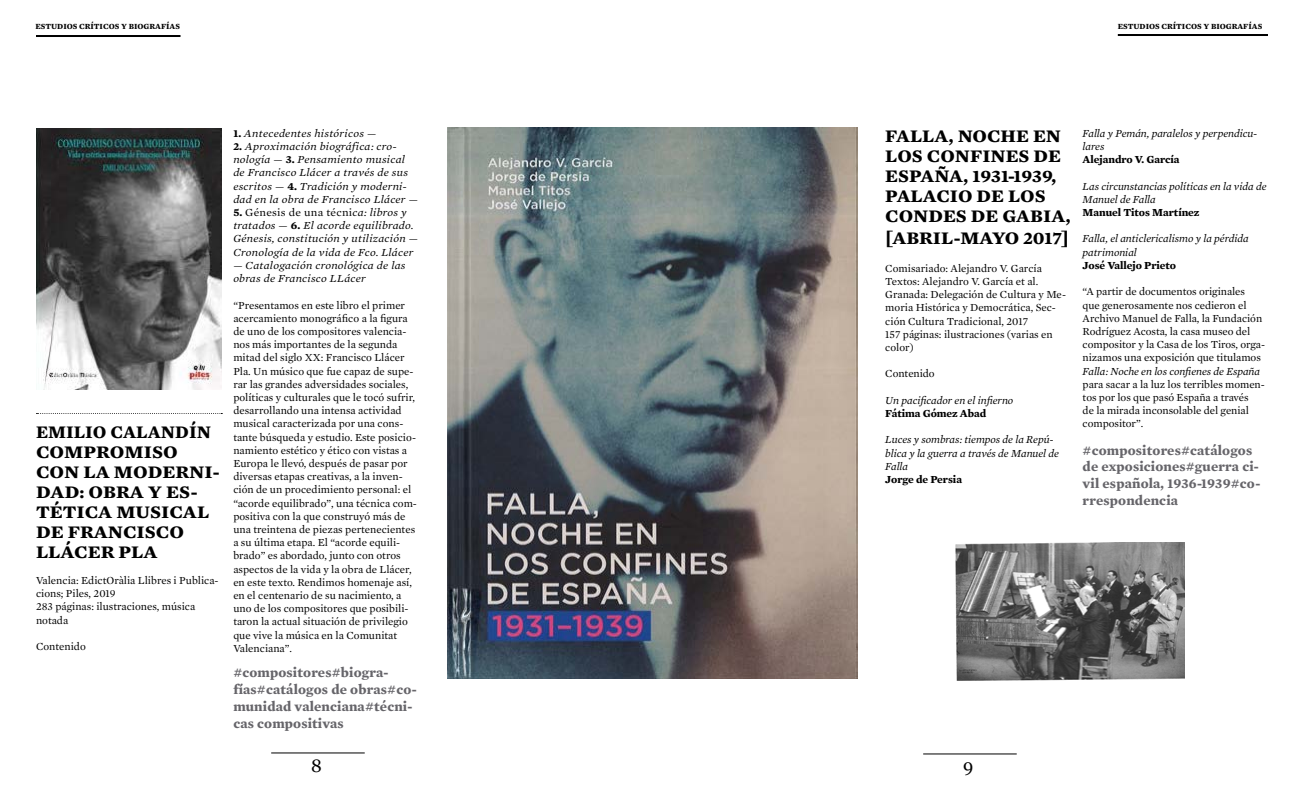
<style>
.page{position:relative;width:1304px;height:794px;background:#fff}
.page>*{position:absolute;margin:0;border:0;box-sizing:border-box;transform-origin:0 0}
.t1{font:700 18px/20px "Mercury Text G1";color:#000;scale:1.06 1}
.t2{font:700 18px/20px "Mercury Text G1";color:#000;scale:1.07 1}
.t3{font:700 18px "Mercury Text G1";color:#000}
.t4{font:18px "Georgia";color:#000}
.Ficha{font:700 14px/16.8px "Mercury Text G1";letter-spacing:.01em;color:#66656a}
.t5{font:11px/13.2px "Mercury Text G1";color:#000}
.Contenido{font:italic 11px/13.2px "Mercury Text G1";letter-spacing:.02em;color:#000;scale:1.06 1}
.Contenido-2{font:italic 11px/13.2px "Mercury Text G1";letter-spacing:-.005em;color:#000}
.t6{font:700 11px "Mercury Text G1";letter-spacing:-.005em;color:#000}
.t7{font:700 8px "Mercury Text G1";color:#000}
.s1{font-weight:700;font-style:normal}
.s2{font-style:normal}
.s3{font-style:italic}
</style>
<div class="page">
<hr style="left:923px;top:753px;width:94px;height:1px;background:#000">
<hr style="left:271px;top:752px;width:94px;height:1px;background:#000">
<img style="left:36px;top:128px;width:185px;height:262px">
<img style="left:447px;top:128px;width:411px;height:551px">
<img style="left:955px;top:542px;width:230px;height:138px">
<svg style="left:36px;top:413px;width:186px;height:1px"></svg>
<hr style="left:36px;top:35px;width:145px;height:2px;background:#000">
<hr style="left:1118px;top:34px;width:150px;height:2px;background:#000">
<p class="t7" style="left:36px;top:21px;width:146px">ESTUDIOS CRÍTICOS Y BIOGRAFÍAS</p>
<p class="t7" style="left:1118px;top:21px;width:146px">ESTUDIOS CRÍTICOS Y BIOGRAFÍAS</p>
<p class="t3" style="left:36px;top:420px;width:177px">EMILIO CALANDÍN</p>
<p class="t2" style="left:36px;top:441px;width:173px">COMPROMISO<br>CON LA MODERNI-<br>DAD: OBRA Y ES-<br>TÉTICA MUSICAL<br>DE FRANCISCO<br>LLÁCER PLA</p>
<p class="t5" style="left:36px;top:573px;width:184px">Valencia: EdictOràlia Llibres i Publica&shy;cions; Piles, 2019</p>
<p class="t5" style="left:36px;top:600px;width:161px">283 páginas: ilustraciones, música notada</p>
<p class="t5" style="left:36px;top:639px;width:51px">Contenido</p>
<p class="Contenido" style="left:233px;top:126px;width:136px"><span class="s1">1.</span> Antecedentes históricos <span class="s2">—</span></p>
<p class="Contenido" style="left:233px;top:139px;width:176px"><span class="s1">2.</span> Aproximación biográfica: cro&shy;nología <span class="s2">—</span> <span class="s1">3.</span> Pensamiento musical de Francisco Llácer a través de sus escritos <span class="s2">—</span> <span class="s1">4.</span> Tradición y moderni&shy;dad en la obra de Francisco Llácer <span class="s2">—</span></p>
<p class="Contenido" style="left:233px;top:205px;width:176px"><span class="s1">5.</span> <span class="s2">Génesis de una técni</span>ca: libros y tratados <span class="s2">—</span> <span class="s1">6.</span> El acorde equilibrado.<br>Génesis, constitución y utilización <span class="s2">— </span>Cronología de la vida de Fco. Llácer</p>
<p class="Contenido" style="left:233px;top:258px;width:164px"><span class="s2">—</span> Catalogación cronológica de las obras de Francisco LLácer</p>
<p class="t5" style="left:233px;top:298px;width:185px">“Presentamos en este libro el primer acercamiento monográfico a la figura de uno de los compositores valencia&shy;nos más importantes de la segunda mitad del siglo XX: Francisco Llácer Pla. Un músico que fue capaz de supe&shy;rar las grandes adversidades sociales, políticas y culturales que le tocó sufrir, desarrollando una intensa actividad musical caracterizada por una cons&shy;tante búsqueda y estudio. Este posicio&shy;namiento estético y ético con vistas a Europa le llevó, después de pasar por diversas etapas creativas, a la inven&shy;ción de un procedimiento personal: el “acorde equilibrado”, una técnica com&shy;positiva con la que construyó más de una treintena de piezas pertenecientes a su última etapa. El “acorde equili&shy;brado” es abordado, junto con otros aspectos de la vida y la obra de Llácer, en este texto. Rendimos homenaje así, en el centenario de su nacimiento, a uno de los compositores que posibili&shy;taron la actual situación de privilegio que vive la música en la Comunitat Valenciana”.</p>
<p class="Ficha" style="left:233px;top:663px;width:185px">#compositores#biogra&shy;fías#catálogos de obras#co&shy;munidad valenciana#técni&shy;cas compositivas</p>
<p class="t1" style="left:885px;top:126px;width:176px">FALLA, NOCHE EN<br>LOS CONFINES DE<br>ESPAÑA, 1931-1939,<br>PALACIO DE LOS<br>CONDES DE GABIA,</p>
<p class="t1" style="left:885px;top:228px;width:175px">[ABRIL-MAYO 2017]</p>
<p class="t5" style="left:885px;top:261px;width:158px">Comisariado: Alejandro V. García<br>Textos: Alejandro V. García et al.</p>
<p class="t5" style="left:885px;top:287px;width:182px">Granada: Delegación de Cultura y Me&shy;moria Histórica y Democrática, Sec&shy;ción Cultura Tradicional, 2017</p>
<p class="t5" style="left:885px;top:327px;width:169px">157 páginas: ilustraciones (varias en color)</p>
<p class="t5" style="left:885px;top:367px;width:51px">Contenido</p>
<p class="Contenido-2" style="left:885px;top:393px;width:130px">Un pacificador en el infierno</p>
<p class="t6" style="left:885px;top:406px;width:103px">Fátima Gómez Abad</p>
<p class="Contenido-2" style="left:885px;top:433px;width:175px">Luces y sombras: tiempos de la Repú&shy;blica y la guerra a través de Manuel de<br>Falla<br><span class="s1">Jorge de Persia</span></p>
<p class="t4" style="left:311px;top:754px;width:12px">8</p>
<h1 class="t4" style="left:963px;top:754px;width:12px">9</h1>
<p class="Contenido-2" style="left:1083px;top:126px;width:176px">Falla y Pemán, paralelos y perpendicu&shy;lares</p>
<p class="t6" style="left:1083px;top:153px;width:98px">Alejandro V. García</p>
<p class="Contenido-2" style="left:1083px;top:179px;width:185px">Las circunstancias políticas en la vida de<br>Manuel de Falla</p>
<p class="t6" style="left:1083px;top:205px;width:118px">Manuel Titos Martínez</p>
<p class="Contenido-2" style="left:1083px;top:232px;width:168px">Falla, el anticlericalismo y la pérdida patrimonial</p>
<p class="t6" style="left:1083px;top:258px;width:95px">José Vallejo Prieto</p>
<p class="t5" style="left:1083px;top:285px;width:184px">“A partir de documentos originales que generosamente nos cedieron el Archivo Manuel de Falla, la Fundación Rodríguez Acosta, la casa museo del compositor y la Casa de los Tiros, orga&shy;nizamos una exposición que titulamos <span class="s3">Falla: Noche en los confienes de España </span>para sacar a la luz los terribles momen&shy;tos por los que pasó España a través<br>de la mirada inconsolable del genial compositor”.</p>
<p class="Ficha" style="left:1083px;top:441px;width:179px">#compositores#catálogos de exposiciones#guerra ci&shy;vil española, 1936-1939#co&shy;rrespondencia</p>
</div>
